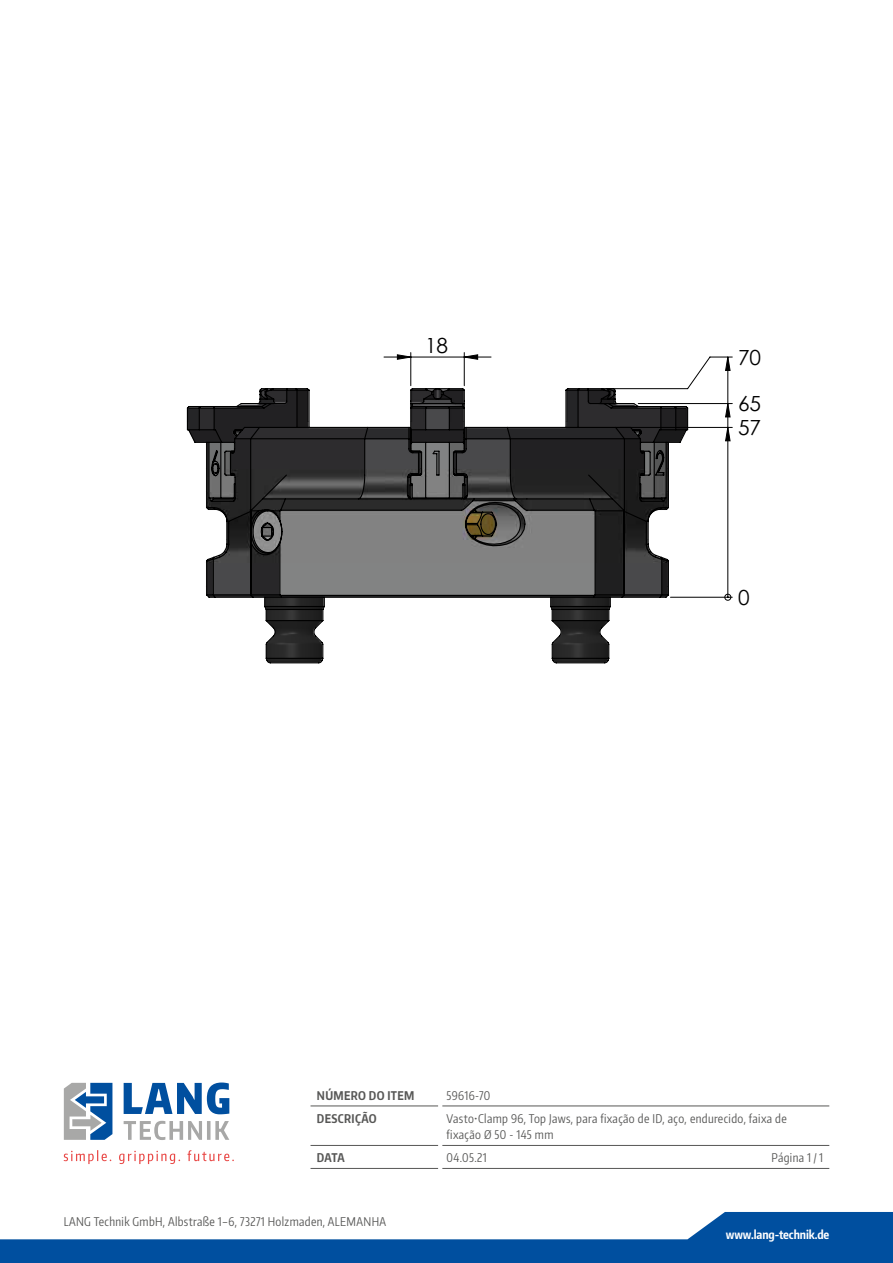
<style>
.page{position:relative;width:893px;height:1263px;background:#fff}
.page>*{position:absolute;margin:0;border:0;box-sizing:border-box;transform-origin:0 0}
.t1{font:20.85px "Century Gothic";color:#000}
.t2{font:12px/16.5px "Encode Sans Compressed";letter-spacing:.03em;color:#575756}
.t3{font:700 12px "Encode Sans Compressed";letter-spacing:.03em;color:#575756}
.t4{font:700 12px "Encode Sans Compressed";letter-spacing:-.01em;color:#fff}
</style>
<div class="page">
<svg style="left:0;top:1212px;width:893px;height:51px;fill:#004f9f"></svg>
<svg style="left:124px;top:1082px;width:105px;height:32px"></svg>
<svg style="left:124px;top:1121px;width:105px;height:19px"></svg>
<svg style="left:64px;top:1083px;width:48px;height:57px"></svg>
<svg style="left:64px;top:1150px;width:170px;height:14px"></svg>
<hr style="left:311px;top:1106px;width:127px;height:1px;background:#575756">
<hr style="left:442px;top:1106px;width:387px;height:1px;background:#575756">
<hr style="left:311px;top:1145px;width:127px;height:1px;background:#575756">
<hr style="left:442px;top:1145px;width:387px;height:1px;background:#575756">
<hr style="left:311px;top:1168px;width:127px;height:1px;background:#575756">
<hr style="left:442px;top:1168px;width:387px;height:1px;background:#575756">
<hr style="left:464px;top:353px;width:1px;height:33px;background:#000">
<hr style="left:410px;top:353px;width:1px;height:33px;background:#000">
<svg style="left:688px;top:356px;width:45px;height:245px"></svg>
<svg style="left:384px;top:354px;width:107px;height:6px"></svg>
<svg style="left:186px;top:387px;width:503px;height:277px"></svg>
<h1 class="t1" style="left:425px;top:330px;width:25px">18</h1>
<h1 class="t1" style="left:738px;top:343px;width:25px">70</h1>
<h1 class="t1" style="left:738px;top:389px;width:25px">65</h1>
<h1 class="t1" style="left:738px;top:413px;width:25px">57</h1>
<h1 class="t1" style="left:738px;top:583px;width:13px">0</h1>
<p class="t3" style="left:317px;top:1087px;width:99px">NÚMERO DO ITEM</p>
<p class="t2" style="left:447px;top:1086px;width:45px">59616-70</p>
<p class="t3" style="left:317px;top:1110px;width:61px">DESCRIÇÃO</p>
<p class="t2" style="left:447px;top:1109px;width:342px">Vasto•Clamp 96, Top Jaws, para fixação de ID, aço, endurecido, faixa de fixação Ø 50 - 145 mm</p>
<p class="t3" style="left:317px;top:1150px;width:29px">DATA</p>
<p class="t2" style="left:447px;top:1149px;width:42px">04.05.21</p>
<p class="t2" style="left:772px;top:1149px;width:53px">Página 1 / 1</p>
<p class="t2" style="left:64px;top:1212px;width:324px">LANG Technik GmbH, Albstraße 1–6, 73271 Holzmaden, ALEMANHA</p>
<p class="t4" style="left:726px;top:1227px;width:105px">www.lang-technik.de</p>
</div>
